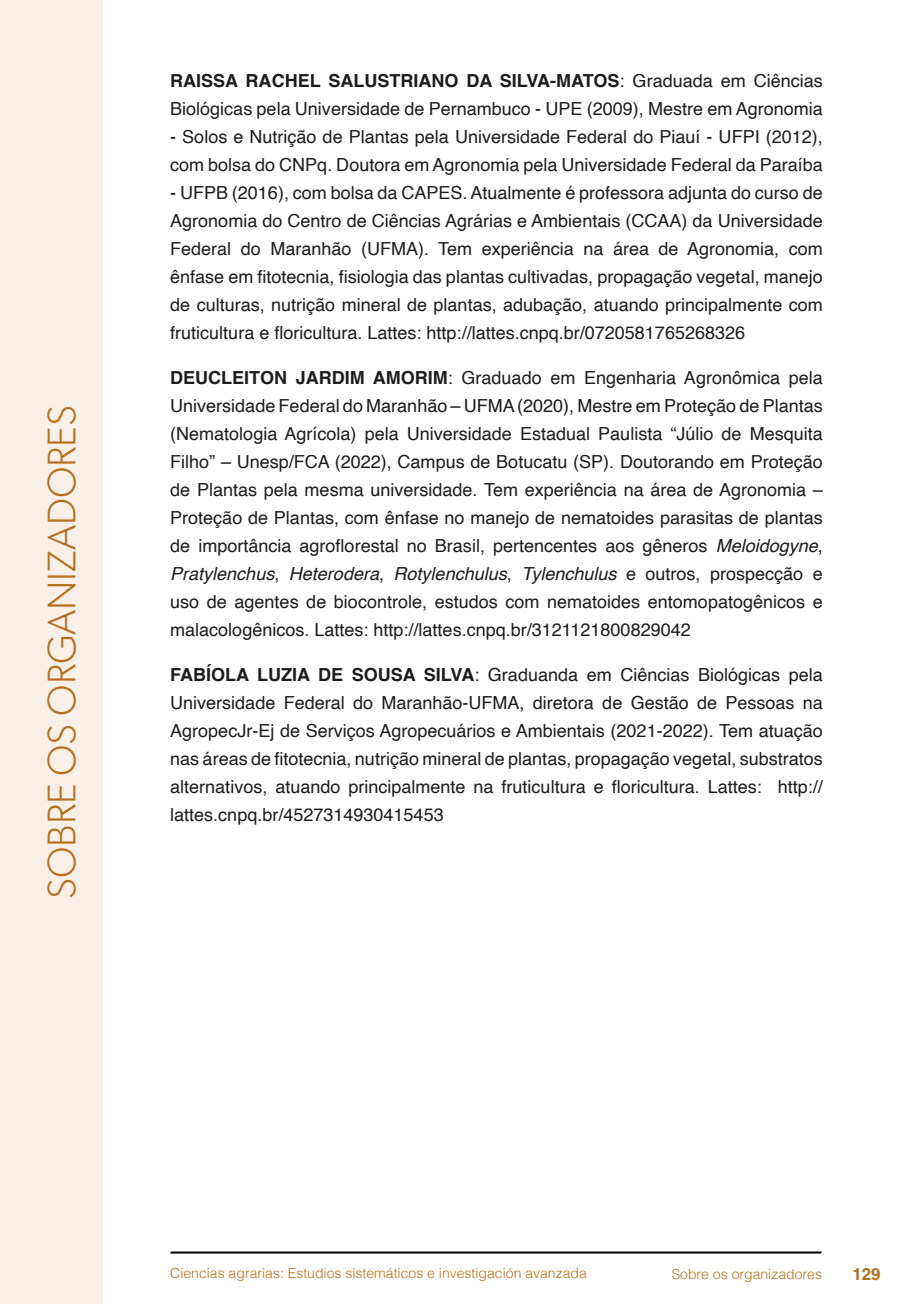
<style>
.page{position:relative;width:908px;height:1304px;background:#fff}
.page>*{position:absolute;margin:0;border:0;box-sizing:border-box;transform-origin:0 0}
.t1{font:300 40px "Gibson";color:#b66e19}
.t2{font:18px/28px "Helvetica";color:#1d1d1b;text-align:justify}
.t3{font:700 16.8px "Helvetica";color:#b66e19}
.t4{font:300 14px "Helvetica";color:#b66e19}
.s1{font-weight:700}
.s2{font-style:italic}
</style>
<div class="page">
<svg style="left:170px;top:1251px;width:651px;height:3px;background:#515151"></svg>
<div style="left:0;top:0;width:103px;height:1304px;background:#f8f0e8"></div>
<h1 class="t1" style="left:37px;top:899px;width:495px;rotate:-90deg">SOBRE OS ORGANIZADORES</h1>
<p class="t2" style="left:170px;top:67px;width:653px"><span class="s1">RAISSA RACHEL SALUSTRIANO DA SILVA-MATOS</span>: Graduada em Ciências<br>Biológicas pela Universidade de Pernambuco - UPE (2009), Mestre em Agronomia</p>
<p class="t2" style="left:170px;top:123px;width:653px">- Solos e Nutrição de Plantas pela Universidade Federal do Piauí - UFPI (2012), com bolsa do CNPq. Doutora em Agronomia pela Universidade Federal da Paraíba</p>
<p class="t2" style="left:170px;top:179px;width:653px">- UFPB (2016), com bolsa da CAPES. Atualmente é professora adjunta do curso de Agronomia do Centro de Ciências Agrárias e Ambientais (CCAA) da Universidade Federal do Maranhão (UFMA). Tem experiência na área de Agronomia, com ênfase em fitotecnia, fisiologia das plantas cultivadas, propagação vegetal, manejo de culturas, nutrição mineral de plantas, adubação, atuando principalmente com fruticultura e floricultura. Lattes: http://lattes.cnpq.br/0720581765268326</p>
<p class="t2" style="left:170px;top:365px;width:654px"><span class="s1">DEUCLEITON JARDIM AMORIM</span>: Graduado em Engenharia Agronômica pela Universidade Federal do Maranhão – UFMA (2020), Mestre em Proteção de Plantas (Nematologia Agrícola) pela Universidade Estadual Paulista “Júlio de Mesquita Filho” – Unesp/FCA (2022), Campus de Botucatu (SP). Doutorando em Proteção de Plantas pela mesma universidade. Tem experiência na área de Agronomia – Proteção de Plantas, com ênfase no manejo de nematoides parasitas de plantas de importância agroflorestal no Brasil, pertencentes aos gêneros <span class="s2">Meloidogyne</span>, <span class="s2">Pratylenchus</span>, <span class="s2">Heterodera</span>, <span class="s2">Rotylenchulus</span>, <span class="s2">Tylenchulus</span> e outros, prospecção e uso de agentes de biocontrole, estudos com nematoides entomopatogênicos e malacologênicos. Lattes: http://lattes.cnpq.br/3121121800829042</p>
<p class="t2" style="left:170px;top:662px;width:653px"><span class="s1">FABÍOLA LUZIA DE SOUSA SILVA</span>: Graduanda em Ciências Biológicas pela Universidade Federal do Maranhão-UFMA, diretora de Gestão de Pessoas na AgropecJr-Ej de Serviços Agropecuários e Ambientais (2021-2022). Tem atuação nas áreas de fitotecnia, nutrição mineral de plantas, propagação vegetal, substratos alternativos, atuando principalmente na fruticultura e floricultura. Lattes: http:// lattes.cnpq.br/4527314930415453</p>
<p class="t4" style="left:170px;top:1261px;width:418px">Ciencias agrarias: Estudios sistemáticos e investigación avanzada</p>
<p class="t4" style="left:671px;top:1262px;width:152px">Sobre os organizadores</p>
<p class="t3" style="left:851px;top:1264px;width:30px">129</p>
</div>
